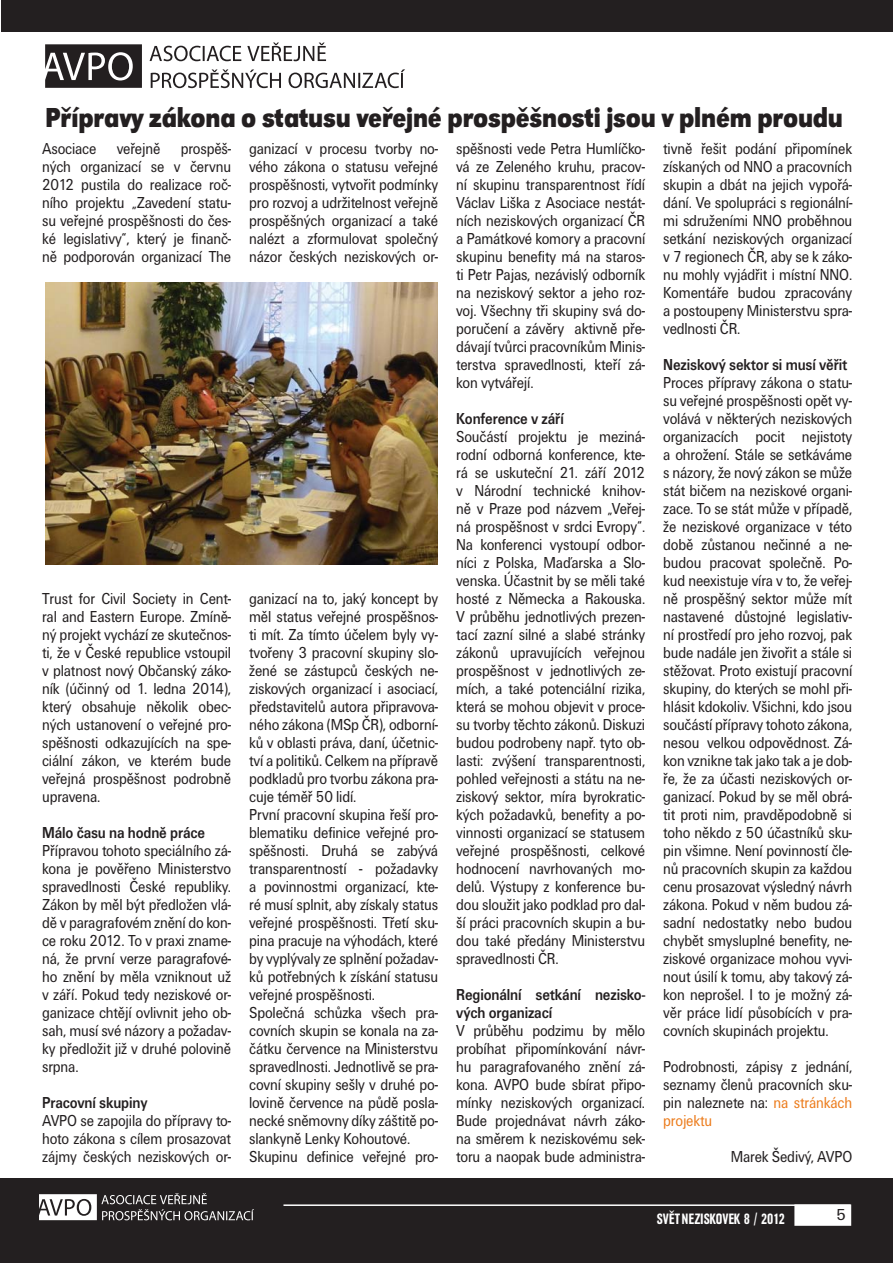
<style>
.page{position:relative;width:893px;height:1263px;background:#fff}
.page>*{position:absolute;margin:0;border:0;box-sizing:border-box;transform-origin:0 0}
.t1{font:28.5px "URW Grotesk TEE Bold";letter-spacing:-.01em;color:#231f20;scale:.85 1}
.t2{font:16.5px/18px "Unitus TEE Regular";letter-spacing:-.01em;color:#231f20;text-align:justify;scale:.85 1}
.t3{font:16.5px/18px "Unitus TEE Bold";letter-spacing:-.01em;color:#231f20;scale:.85 1}
.t4{font:16.5px "Unitus TEE Regular";letter-spacing:-.01em;color:#231f20}
.t5{font:15.6px "URW Grotesk TEE Bold Condensed";letter-spacing:.01em;color:#fff}
.s1{color:#ec7d1e}
</style>
<div class="page">
<div style="left:0;top:1178px;width:893px;height:85px;background:#231f20"></div>
<hr style="left:283px;top:1204px;width:567px;height:2px;background:#fff">
<div style="left:795px;top:1205px;width:55px;height:20px;background:#fff"></div>
<div style="left:794px;top:1204px;width:57px;height:22px;border:2px solid #fff"></div>
<svg style="left:39px;top:1193px;width:215px;height:27px"></svg>
<div style="left:1px;top:0;width:892px;height:32px;background:#231f20"></div>
<svg style="left:45px;top:43px;width:360px;height:45px"></svg>
<img style="left:45px;top:283px;width:392px;height:282px">
<h1 class="t1" style="left:45px;top:106px;width:940px">Přípravy zákona o statusu veřejné prospěšnosti jsou v plném proudu</h1>
<p class="t2" style="left:42px;top:140px;width:224px">Asociace veřejně prospěš&shy;ných organizací se v červnu 2012 pustila do realizace roč&shy;ního projektu „Zavedení statu&shy;su veřejné prospěšnosti do čes&shy;ké legislativy“, který je finanč&shy;ně podporován organizací The</p>
<p class="t2" style="left:249px;top:140px;width:224px">ganizací v procesu tvorby no&shy;vého zákona o statusu veřejné prospěšnosti, vytvořit podmínky pro rozvoj a udržitelnost veřejně prospěšných organizací a také nalézt a zformulovat společný názor českých neziskových or-</p>
<p class="t2" style="left:456px;top:141px;width:224px">spěšnosti vede Petra Humlíčko&shy;vá ze Zeleného kruhu, pracov&shy;ní skupinu transparentnost řídí Václav Liška z Asociace nestát&shy;ních neziskových organizací ČR a Památkové komory a pracovní skupinu benefity má na staros&shy;ti Petr Pajas, nezávislý odborník na neziskový sektor a jeho roz&shy;voj. Všechny tři skupiny svá do&shy;poručení a závěry aktivně pře&shy;dávají tvůrci pracovníkům Minis&shy;terstva spravedlnosti, kteří zá&shy;kon vytvářejí.</p>
<p class="t3" style="left:456px;top:411px;width:128px">Konference v září</p>
<p class="t2" style="left:456px;top:429px;width:224px">Součástí projektu je meziná&shy;rodní odborná konference, kte&shy;rá se uskuteční 21. září 2012 v Národní technické knihov&shy;ně v Praze pod názvem „Veřej&shy;ná prospěšnost v srdci Evropy“.<br>Na konferenci vystoupí odbor&shy;níci z Polska, Maďarska a Slo&shy;venska. Účastnit by se měli také hosté z Německa a Rakouska.<br>V průběhu jednotlivých prezen&shy;tací zazní silné a slabé stránky zákonů upravujících veřejnou prospěšnost v jednotlivých ze&shy;mích, a také potenciální rizika, která se mohou objevit v proce&shy;su tvorby těchto zákonů. Diskuzi budou podrobeny např. tyto ob&shy;lasti: zvýšení transparentnosti, pohled veřejnosti a státu na ne&shy;ziskový sektor, míra byrokratic&shy;kých požadavků, benefity a po&shy;vinnosti organizací se statusem veřejné prospěšnosti, celkové hodnocení navrhovaných mo&shy;delů. Výstupy z konference bu&shy;dou sloužit jako podklad pro dal&shy;ší práci pracovních skupin a bu&shy;dou také předány Ministerstvu spravedlnosti ČR.</p>
<p class="t3" style="left:456px;top:987px;width:224px">Regionální setkání nezisko&shy;vých organizací</p>
<p class="t2" style="left:456px;top:1023px;width:224px">V průběhu podzimu by mělo probíhat připomínkování návr&shy;hu paragrafovaného znění zá&shy;kona. AVPO bude sbírat připo&shy;mínky neziskových organizací.<br>Bude projednávat návrh záko&shy;na směrem k neziskovému sek&shy;toru a naopak bude administra-</p>
<p class="t2" style="left:663px;top:141px;width:224px">tivně řešit podání připomínek získaných od NNO a pracovních skupin a dbát na jejich vypořá&shy;dání. Ve spolupráci s regionální&shy;mi sdruženími NNO proběhnou setkání neziskových organizací v 7 regionech ČR, aby se k záko&shy;nu mohly vyjádřit i místní NNO.<br>Komentáře budou zpracovány a postoupeny Ministerstvu spra&shy;vedlnosti ČR.</p>
<p class="t3" style="left:663px;top:357px;width:218px">Neziskový sektor si musí věřit</p>
<p class="t2" style="left:663px;top:375px;width:224px">Proces přípravy zákona o statu&shy;su veřejné prospěšnosti opět vy&shy;volává v některých neziskových organizacích pocit nejistoty a ohrožení. Stále se setkáváme s názory, že nový zákon se může stát bičem na neziskové organi&shy;zace. To se stát může v případě, že neziskové organizace v této době zůstanou nečinné a ne&shy;budou pracovat společně. Po&shy;kud neexistuje víra v to, že veřej&shy;ně prospěšný sektor může mít nastavené důstojné legislativ&shy;ní prostředí pro jeho rozvoj, pak bude nadále jen živořit a stále si stěžovat. Proto existují pracovní skupiny, do kterých se mohl při&shy;hlásit kdokoliv. Všichni, kdo jsou součástí přípravy tohoto zákona, nesou velkou odpovědnost. Zá&shy;kon vznikne tak jako tak a je dob&shy;ře, že za účasti neziskových or&shy;ganizací. Pokud by se měl obrá&shy;tit proti nim, pravděpodobně si toho někdo z 50 účastníků sku&shy;pin všimne. Není povinností čle&shy;nů pracovních skupin za každou cenu prosazovat výsledný návrh zákona. Pokud v něm budou zá&shy;sadní nedostatky nebo budou chybět smysluplné benefity, ne&shy;ziskové organizace mohou vyvi&shy;nout úsilí k tomu, aby takový zá&shy;kon neprošel. I to je možný zá&shy;věr práce lidí působících v pra&shy;covních skupinách projektu.</p>
<p class="t2" style="left:663px;top:1059px;width:224px">Podrobnosti, zápisy z jednání, seznamy členů pracovních sku&shy;pin naleznete na: <span class="s1">na stránkách projektu</span></p>
<p class="t2" style="left:731px;top:1148px;width:144px">Marek Šedivý, AVPO</p>
<p class="t2" style="left:42px;top:590px;width:224px">Trust for Civil Society in Cent&shy;ral and Eastern Europe. Zmíně&shy;ný projekt vychází ze skutečnos&shy;ti, že v České republice vstoupil v platnost nový Občanský záko&shy;ník (účinný od 1. ledna 2014), který obsahuje několik obec&shy;ných ustanovení o veřejné pro&shy;spěšnosti odkazujících na spe&shy;ciální zákon, ve kterém bude veřejná prospěšnost podrobně upravena.</p>
<p class="t3" style="left:42px;top:824px;width:193px">Málo času na hodně práce</p>
<p class="t2" style="left:42px;top:842px;width:224px">Přípravou tohoto speciálního zá&shy;kona je pověřeno Ministerstvo spravedlnosti České republiky.<br>Zákon by měl být předložen vlá&shy;dě v paragrafovém znění do kon&shy;ce roku 2012. To v praxi zname&shy;ná, že první verze paragrafové&shy;ho znění by měla vzniknout už v září. Pokud tedy neziskové or&shy;ganizace chtějí ovlivnit jeho ob&shy;sah, musí své názory a požadav&shy;ky předložit již v druhé polovině srpna.</p>
<p class="t3" style="left:42px;top:1094px;width:126px">Pracovní skupiny</p>
<p class="t2" style="left:42px;top:1112px;width:224px">AVPO se zapojila do přípravy to&shy;hoto zákona s cílem prosazovat zájmy českých neziskových or-</p>
<p class="t2" style="left:249px;top:590px;width:224px;text-align:left">ganizací na to, jaký koncept by měl status veřejné prospěšnos&shy;ti mít. Za tímto účelem byly vy&shy;tvořeny 3 pracovní skupiny slo&shy;žené se zástupců českých ne&shy;ziskových organizací i asociací, představitelů autora připravova&shy;ného zákona (MSp ČR), odborní&shy;ků v oblasti práva, daní, účetnic&shy;tví a politiků. Celkem na přípravě podkladů pro tvorbu zákona pra&shy;cuje téměř 50 lidí.<br>První pracovní skupina řeší pro&shy;blematiku definice veřejné pro&shy;spěšnosti. Druhá se zabývá transparentností - požadavky a povinnostmi organizací, kte&shy;ré musí splnit, aby získaly status veřejné prospěšnosti. Třetí sku&shy;pina pracuje na výhodách, které by vyplývaly ze splnění požadav&shy;ků potřebných k získání statusu veřejné prospěšnosti.<br>Společná schůzka všech pra&shy;covních skupin se konala na za&shy;čátku července na Ministerstvu spravedlnosti. Jednotlivě se pra&shy;covní skupiny sešly v druhé po&shy;lovině července na půdě posla&shy;necké sněmovny díky záštitě po&shy;slankyně Lenky Kohoutové.<br>Skupinu definice veřejné pro-</p>
<p class="t5" style="left:657px;top:1213px;width:130px">SVĚT NEZISKOVEK 8 / 2012</p>
<p class="t4" style="left:836px;top:1208px;width:12px">5</p>
</div>
